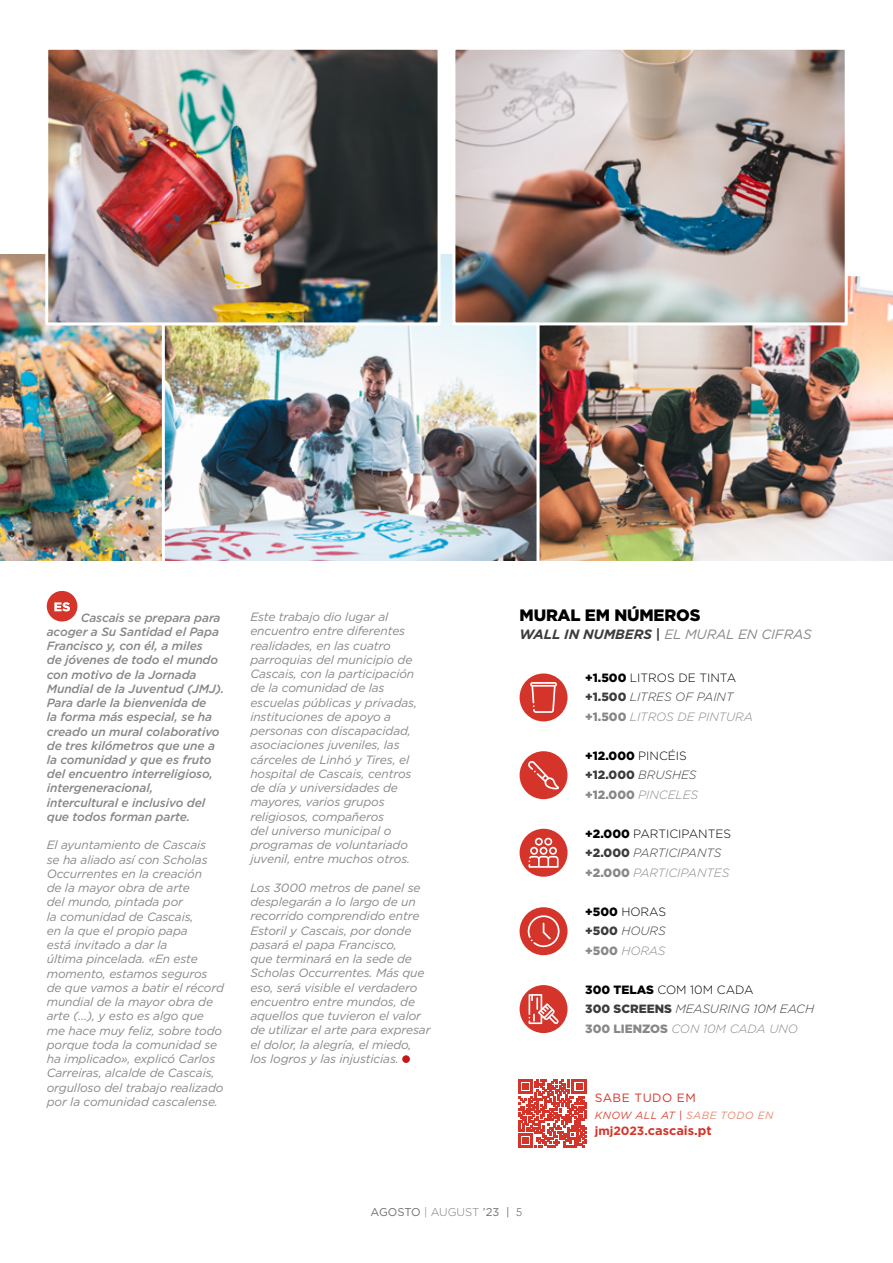
<style>
.page{position:relative;width:893px;height:1263px;background:#fff}
.page>*{position:absolute;margin:0;border:0;box-sizing:border-box;transform-origin:0 0}
.t1{font:900 16.5px "Gotham";letter-spacing:-.01em;color:#000}
.t2{font:italic 13.5px "Gotham";letter-spacing:-.01em;color:#878787}
.t3{font:700 12.75px "Gotham";color:#d43429}
.t4{font:italic 12px/14.2px "Gotham";letter-spacing:-.01em;color:#878787}
.t5{font:italic 500 12px/14.2px "Gotham";letter-spacing:-.01em;color:#878787}
.t6{font:italic 300 12px/19.5px "Gotham";color:#878787}
.t7{font:300 12px/19.5px "Gotham";color:#000}
.t8{font:italic 300 12px/19.5px "Gotham";color:#3c3c3b}
.t9{font:12px "Gotham";letter-spacing:.04em;color:#d43429}
.t10{font:11.25px "Gotham";letter-spacing:-.01em;color:#70706f}
.t11{font:italic 10.5px "Gotham";letter-spacing:.04em;color:#e68c73}
.s1{font-weight:700;color:#3c3c3b}
.s2{font-weight:700;font-style:normal;color:#3c3c3b}
.s3{font-weight:900;font-style:normal;color:#000}
.s4{font-style:normal;color:#000}
.s5{font-weight:900;font-style:normal;color:#3c3c3b}
.s6{color:#3c3c3b}
.s7{font-weight:900;font-style:normal}
.s8{font-weight:900}
.s9{font-weight:900;color:#3c3c3b}
.s10{font-style:italic;color:#3c3c3b}
.s11{font-weight:900;color:#878787}
.s12{font-style:italic;color:#878787}
.s13{font-weight:900;font-style:normal;color:#878787}
.s14{color:#878787}
.s15{color:#d84b38}
.s16{font-style:normal;color:#d43429}
.s17{font-size:12px}
.s18{font-weight:300;color:#7d7b7b}
.s19{font-family:"Archer";font-size:12px}
</style>
<div class="page">
<img style="left:0;top:254px;width:537px;height:306px">
<hr style="left:162px;top:238px;width:3px;height:336px;background:#fff">
<img style="left:540px;top:277px;width:353px;height:283px">
<img style="left:49px;top:51px;width:388px;height:270px">
<div style="left:45px;top:47px;width:396px;height:278px;border:3px solid #fff"></div>
<img style="left:456px;top:51px;width:388px;height:270px">
<div style="left:452px;top:47px;width:396px;height:278px;border:3px solid #fff"></div>
<div style="left:402px;top:1055px;width:8px;height:8px;background:#c51718;border-radius:50%"></div>
<div style="left:47px;top:591px;width:30px;height:30px;background:#d43429;border-radius:50%"></div>
<svg style="left:54px;top:602px;width:16px;height:9px"></svg>
<div style="left:520px;top:673px;width:47px;height:48px;background:#d43429;border-radius:50%"></div>
<svg style="left:530px;top:682px;width:27px;height:31px"></svg>
<div style="left:520px;top:751px;width:47px;height:48px;background:#d43429;border-radius:50%"></div>
<svg style="left:528px;top:761px;width:31px;height:28px"></svg>
<div style="left:520px;top:829px;width:47px;height:48px;background:#d43429;border-radius:50%"></div>
<svg style="left:528px;top:838px;width:31px;height:30px"></svg>
<div style="left:520px;top:907px;width:47px;height:48px;background:#d43429;border-radius:50%"></div>
<svg style="left:528px;top:915px;width:32px;height:32px"></svg>
<div style="left:520px;top:985px;width:47px;height:48px;background:#d43429;border-radius:50%"></div>
<svg style="left:529px;top:994px;width:30px;height:30px"></svg>
<svg style="left:518px;top:1079px;width:68px;height:69px"></svg>
<p class="t5" style="left:47px;top:610px;width:179px;text-indent:34px">Cascais se prepara para acoger a Su Santidad el Papa<br>Francisco y, con él, a miles<br>de jóvenes de todo el mundo con motivo de la Jornada<br>Mundial de la Juventud (JMJ).<br>Para darle la bienvenida de<br>la forma más especial, se ha creado un mural colaborativo de tres kilómetros que une a la comunidad y que es fruto del encuentro interreligioso, intergeneracional, intercultural e inclusivo del que todos forman parte.</p>
<p class="t4" style="left:47px;top:838px;width:179px">El ayuntamiento de Cascais<br>se ha aliado así con Scholas<br>Occurrentes en la creación<br>de la mayor obra de arte<br>del mundo, pintada por<br>la comunidad de Cascais,<br>en la que el propio papa<br>está invitado a dar la<br>última pincelada. «En este momento, estamos seguros de que vamos a batir el récord mundial de la mayor obra de arte (…), y esto es algo que me hace muy feliz, sobre todo porque toda la comunidad se ha implicado», explicó Carlos<br>Carreiras, alcalde de Cascais, orgulloso del trabajo realizado por la comunidad cascalense.</p>
<p class="t4" style="left:250px;top:609px;width:168px">Este trabajo dio lugar al encuentro entre diferentes realidades, en las cuatro parroquias del municipio de<br>Cascais, con la participación de la comunidad de las escuelas públicas y privadas, instituciones de apoyo a personas con discapacidad, asociaciones juveniles, las cárceles de Linhó y Tires, el hospital de Cascais, centros de día y universidades de mayores, varios grupos religiosos, compañeros<br>del universo municipal o programas de voluntariado juvenil, entre muchos otros.</p>
<p class="t4" style="left:250px;top:880px;width:182px">Los 3000 metros de panel se desplegarán a lo largo de un recorrido comprendido entre<br>Estoril y Cascais, por donde pasará el papa Francisco,<br>que terminará en la sede de<br>Scholas Occurrentes. Más que eso, será visible el verdadero encuentro entre mundos, de aquellos que tuvieron el valor de utilizar el arte para expresar el dolor, la alegría, el miedo, los logros y las injusticias.</p>
<h1 class="t1" style="left:520px;top:604px;width:182px">MURAL EM NÚMEROS</h1>
<p class="t2" style="left:520px;top:626px;width:294px"><span class="s1">WALL IN NUMBERS</span> <span class="s2">|</span> EL MURAL EN CIFRAS</p>
<p class="t6" style="left:585px;top:667px;width:169px"><span class="s3">+1.500</span> <span class="s4">LITROS DE TINTA </span><span class="s5">+1.500</span> <span class="s6">LITRES OF PAINT </span><span class="s7">+1.500</span> LITROS DE PINTURA</p>
<p class="t6" style="left:585px;top:745px;width:114px"><span class="s3">+12.000</span> <span class="s4">PINCÉIS </span><span class="s5">+12.000</span> <span class="s6">BRUSHES </span><span class="s7">+12.000</span> PINCELES</p>
<p class="t7" style="left:585px;top:823px;width:147px"><span class="s8">+2.000</span> PARTICIPANTES <span class="s9">+2.000</span> <span class="s10">PARTICIPANTS </span><span class="s11">+2.000</span> <span class="s12">PARTICIPANTES</span></p>
<p class="t7" style="left:585px;top:901px;width:83px;text-align:justify"><span class="s8">+500</span> HORAS <span class="s9">+500</span> <span class="s10">HOURS </span><span class="s11">+500</span> <span class="s12">HORAS</span></p>
<p class="t8" style="left:585px;top:979px;width:230px"><span class="s3">300 TELAS</span> <span class="s4">COM 10M CADA<br></span><span class="s7">300 SCREENS</span> MEASURING 10M EACH<br><span class="s13">300 LIENZOS</span> <span class="s14">CON 10M CADA UNO</span></p>
<p class="t9" style="left:595px;top:1090px;width:103px">SABE TUDO EM</p>
<p class="t11" style="left:595px;top:1108px;width:180px"><span class="s15">KNOW ALL AT</span> <span class="s16">|</span> SABE TODO EN</p>
<p class="t3" style="left:595px;top:1122px;width:118px"><span class="s17">jmj2023.</span>cascais.pt</p>
<p class="t10" style="left:371px;top:1205px;width:153px">AGOSTO <span class="s18">| AUGUST</span> ’23 | <span class="s19">5</span></p>
</div>
